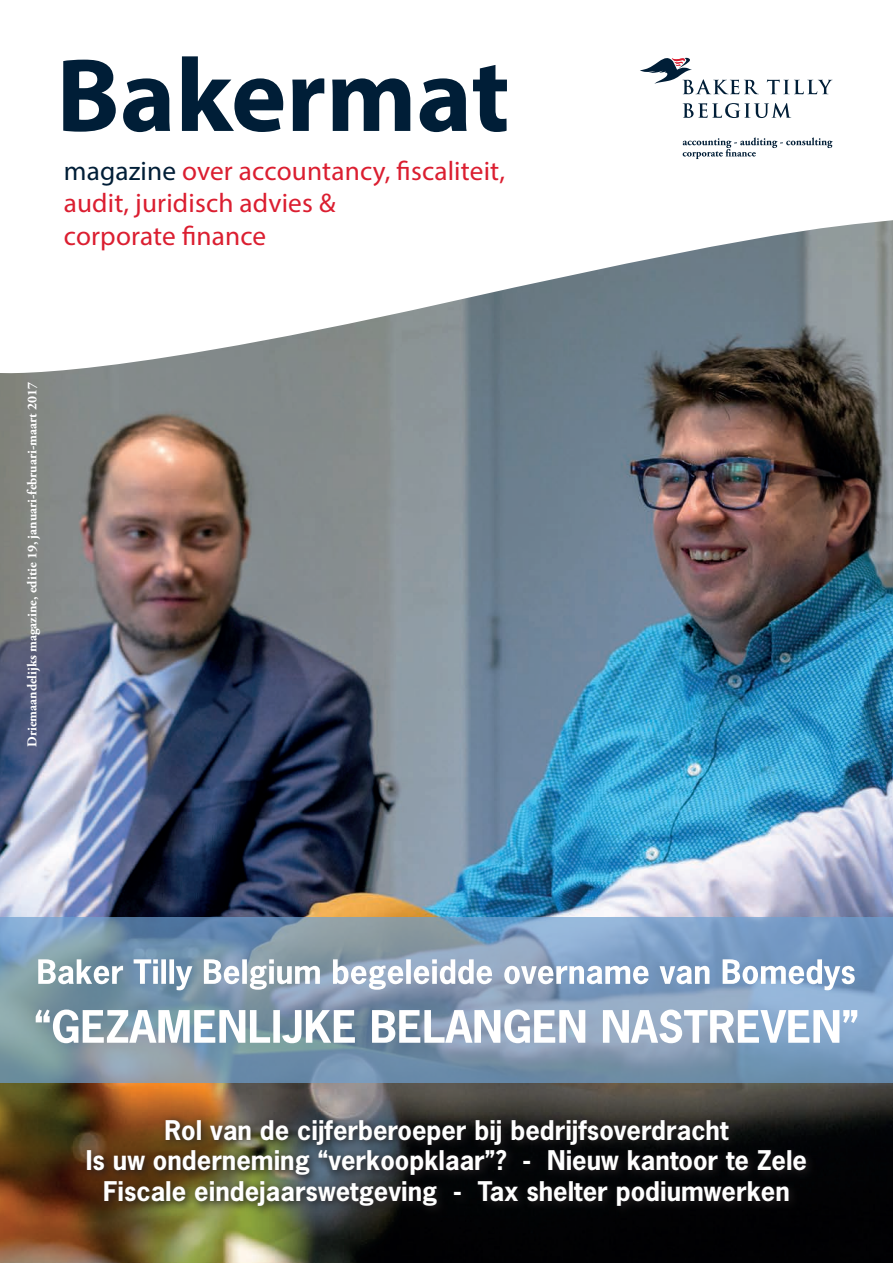
<style>
.page{position:relative;width:893px;height:1263px;background:#fff}
.page>*{position:absolute;margin:0;border:0;box-sizing:border-box;transform-origin:0 0}
.t1{font:700 105px "Myriad Pro";color:#001e37}
.t2{font:27px/32.4px "Myriad Pro";letter-spacing:.005em;color:#db1e30}
.t3{font:700 25.5px/30.6px "News Gothic Std";color:#fff;text-align:center}
.t4{font:700 13.5px "Adobe Garamond Pro";color:#fff}
.s1{color:#001e37}
</style>
<div class="page">
<img style="left:0;top:387px;width:893px;height:876px">
<svg style="left:0;top:117px;width:893px;height:270px"></svg>
<svg style="left:640px;top:57px;width:119px;height:37px"></svg>
<svg style="left:767px;top:80px;width:65px;height:14px"></svg>
<svg style="left:683px;top:103px;width:108px;height:15px"></svg>
<svg style="left:683px;top:137px;width:149px;height:22px"></svg>
<svg style="left:0;top:917px;width:893px;height:166px;background:#7b99b3"></svg>
<svg style="left:38px;top:959px;width:817px;height:31px"></svg>
<svg style="left:36px;top:1009px;width:821px;height:34px"></svg>
<svg style="left:81px;top:1114px;width:735px;height:102px;background:#2c281f"></svg>
<h1 class="t1" style="left:56px;top:27px;width:455px">Bakermat</h1>
<p class="t2" style="left:64px;top:154px;width:443px"><span class="s1">magazine</span> over accountancy, fiscaliteit, audit, juridisch advies &amp;<br>corporate finance</p>
<p class="t4" style="left:24px;top:747px;width:366px;rotate:-90deg">Driemaandelijks magazine, editie 19, januari-februari-maart 2017</p>
<p class="t3" style="left:86px;top:1114px;width:723px">Rol van de cijferberoeper bij bedrijfsoverdracht<br>Is uw onderneming “verkoopklaar”? - Nieuw kantoor te Zele<br>Fiscale eindejaarswetgeving - Tax shelter podiumwerken</p>
</div>
